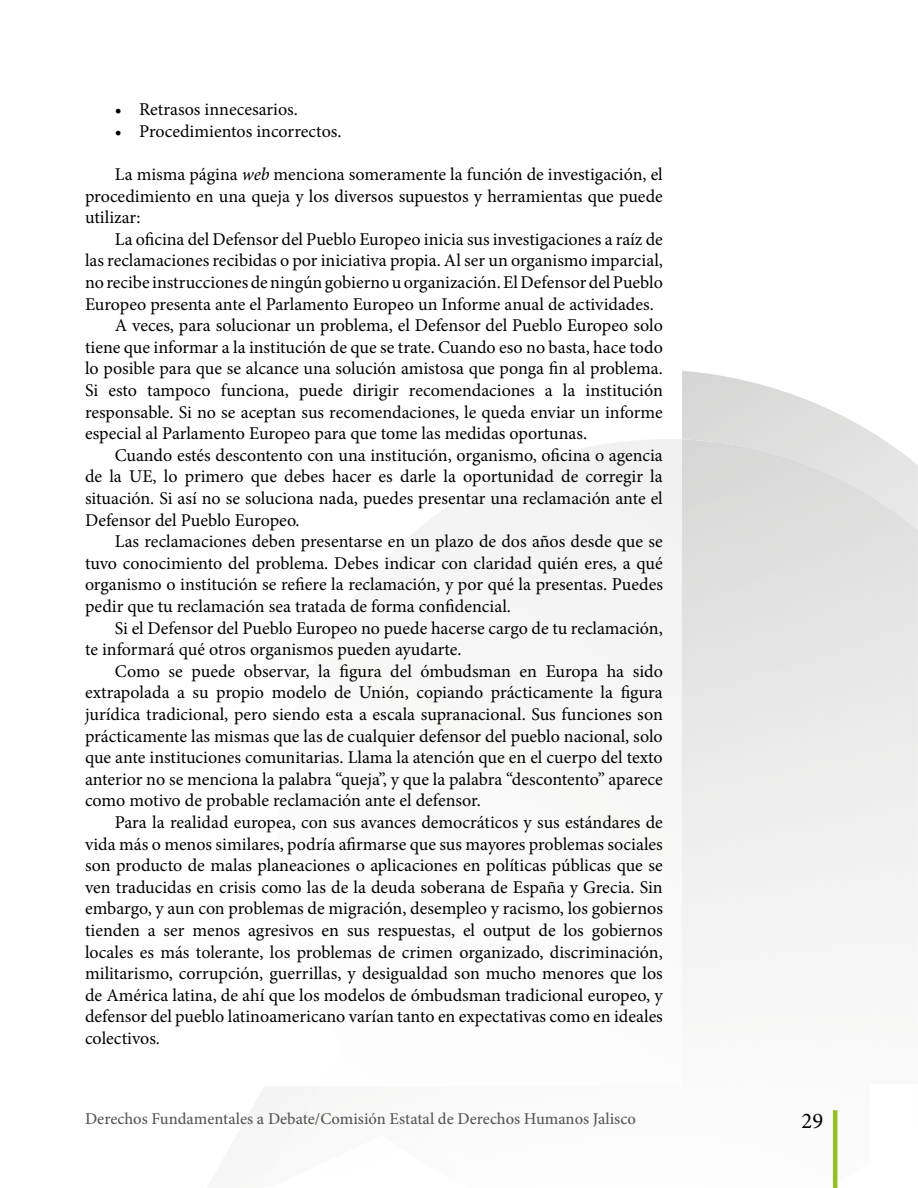
<style>
.page{position:relative;width:918px;height:1188px;background:#fff}
.page>*{position:absolute;margin:0;border:0;box-sizing:border-box;transform-origin:0 0}
.t1{font:22.5px "Minion Pro";color:#000}
.t2{font:18px/21.6px "Minion Pro";color:#000;text-align:justify}
.t3{font:500 16.5px "Minion Pro";color:#575756}
.s1{font-style:italic}
</style>
<div class="page">
<img style="left:868px;top:430px;width:50px;height:62px">
<img style="left:817px;top:404px;width:51px;height:88px">
<img style="left:682px;top:371px;width:135px;height:68px">
<div style="left:415px;top:545px;width:39px;height:51px;background:#f5f5f5"></div>
<div style="left:682px;top:439px;width:185px;height:55px;background:#dbdbda"></div>
<hr style="left:833px;top:1110px;width:4px;height:78px;background:#95c11e">
<p class="t2" style="left:115px;top:99px;width:185px">• Retrasos innecesarios.</p>
<p class="t2" style="left:115px;top:120px;width:228px">• Procedimientos incorrectos.</p>
<p class="t2" style="left:85px;top:163px;width:579px;text-indent:30px">La misma página <span class="s1">web</span> menciona someramente la función de investigación, el procedimiento en una queja y los diversos supuestos y herramientas que puede utilizar:</p>
<p class="t2" style="left:115px;top:228px;width:550px">La oficina del Defensor del Pueblo Europeo inicia sus investigaciones a raíz de</p>
<p class="t2" style="left:85px;top:250px;width:579px">las reclamaciones recibidas o por iniciativa propia. Al ser un organismo imparcial,</p>
<p class="t2" style="left:85px;top:271px;width:579px">no recibe instrucciones de ningún gobierno u organización. El Defensor del Pueblo</p>
<p class="t2" style="left:85px;top:293px;width:570px">Europeo presenta ante el Parlamento Europeo un Informe anual de actividades.</p>
<p class="t2" style="left:115px;top:315px;width:550px">A veces, para solucionar un problema, el Defensor del Pueblo Europeo solo</p>
<p class="t2" style="left:85px;top:336px;width:579px">tiene que informar a la institución de que se trate. Cuando eso no basta, hace todo</p>
<p class="t2" style="left:85px;top:358px;width:579px">lo posible para que se alcance una solución amistosa que ponga fin al problema.</p>
<p class="t2" style="left:85px;top:379px;width:579px">Si esto tampoco funciona, puede dirigir recomendaciones a la institución</p>
<p class="t2" style="left:85px;top:401px;width:579px">responsable. Si no se aceptan sus recomendaciones, le queda enviar un informe</p>
<p class="t2" style="left:85px;top:423px;width:504px">especial al Parlamento Europeo para que tome las medidas oportunas.</p>
<p class="t2" style="left:115px;top:444px;width:550px">Cuando estés descontento con una institución, organismo, oficina o agencia</p>
<p class="t2" style="left:85px;top:466px;width:579px">de la UE, lo primero que debes hacer es darle la oportunidad de corregir la</p>
<p class="t2" style="left:85px;top:487px;width:579px">situación. Si así no se soluciona nada, puedes presentar una reclamación ante el</p>
<p class="t2" style="left:85px;top:509px;width:216px">Defensor del Pueblo Europeo.</p>
<p class="t2" style="left:115px;top:531px;width:550px">Las reclamaciones deben presentarse en un plazo de dos años desde que se</p>
<p class="t2" style="left:85px;top:552px;width:579px">tuvo conocimiento del problema. Debes indicar con claridad quién eres, a qué</p>
<p class="t2" style="left:85px;top:574px;width:579px">organismo o institución se refiere la reclamación, y por qué la presentas. Puedes</p>
<p class="t2" style="left:85px;top:595px;width:427px">pedir que tu reclamación sea tratada de forma confidencial.</p>
<p class="t2" style="left:115px;top:617px;width:550px">Si el Defensor del Pueblo Europeo no puede hacerse cargo de tu reclamación,</p>
<p class="t2" style="left:85px;top:639px;width:378px">te informará qué otros organismos pueden ayudarte.</p>
<p class="t2" style="left:115px;top:660px;width:550px">Como se puede observar, la figura del ómbudsman en Europa ha sido</p>
<p class="t2" style="left:85px;top:682px;width:579px">extrapolada a su propio modelo de Unión, copiando prácticamente la figura</p>
<p class="t2" style="left:85px;top:703px;width:579px">jurídica tradicional, pero siendo esta a escala supranacional. Sus funciones son</p>
<p class="t2" style="left:85px;top:725px;width:579px">prácticamente las mismas que las de cualquier defensor del pueblo nacional, solo</p>
<p class="t2" style="left:85px;top:747px;width:579px">que ante instituciones comunitarias. Llama la atención que en el cuerpo del texto</p>
<p class="t2" style="left:85px;top:768px;width:579px">anterior no se menciona la palabra “queja”, y que la palabra “descontento” aparece</p>
<p class="t2" style="left:85px;top:790px;width:397px">como motivo de probable reclamación ante el defensor.</p>
<p class="t2" style="left:115px;top:811px;width:550px">Para la realidad europea, con sus avances democráticos y sus estándares de</p>
<p class="t2" style="left:85px;top:833px;width:579px">vida más o menos similares, podría afirmarse que sus mayores problemas sociales</p>
<p class="t2" style="left:85px;top:855px;width:579px">son producto de malas planeaciones o aplicaciones en políticas públicas que se</p>
<p class="t2" style="left:85px;top:876px;width:579px">ven traducidas en crisis como las de la deuda soberana de España y Grecia. Sin</p>
<p class="t2" style="left:85px;top:898px;width:579px">embargo, y aun con problemas de migración, desempleo y racismo, los gobiernos</p>
<p class="t2" style="left:85px;top:919px;width:579px">tienden a ser menos agresivos en sus respuestas, el output de los gobiernos</p>
<p class="t2" style="left:85px;top:941px;width:579px">locales es más tolerante, los problemas de crimen organizado, discriminación,</p>
<p class="t2" style="left:85px;top:963px;width:579px">militarismo, corrupción, guerrillas, y desigualdad son mucho menores que los</p>
<p class="t2" style="left:85px;top:984px;width:579px">de América latina, de ahí que los modelos de ómbudsman tradicional europeo, y</p>
<p class="t2" style="left:85px;top:1006px;width:579px">defensor del pueblo latinoamericano varían tanto en expectativas como en ideales</p>
<p class="t2" style="left:85px;top:1027px;width:77px">colectivos.</p>
<p class="t3" style="left:85px;top:1107px;width:552px">Derechos Fundamentales a Debate/Comisión Estatal de Derechos Humanos Jalisco</p>
<p class="t1" style="left:802px;top:1106px;width:23px">29</p>
</div>
